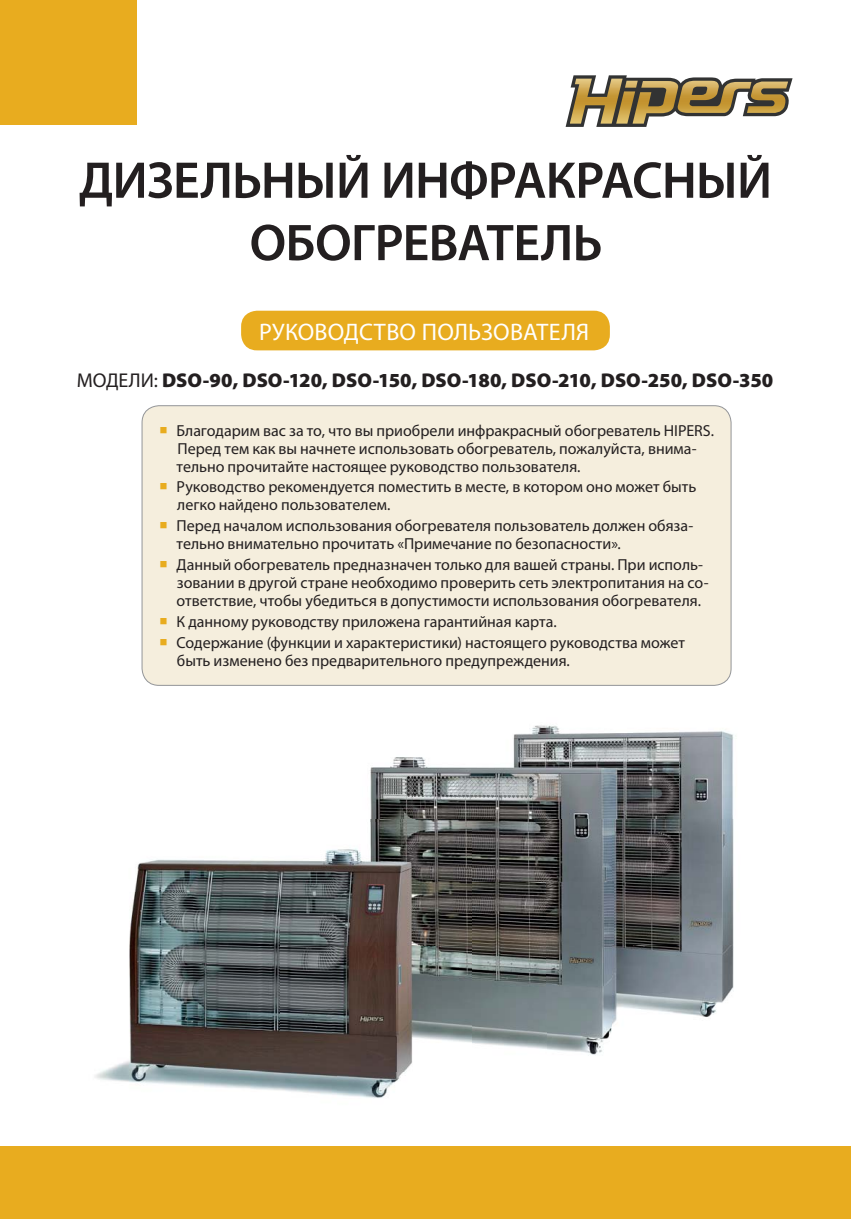
<style>
.page{position:relative;width:851px;height:1219px;background:#fff}
.page>*{position:absolute;margin:0;border:0;box-sizing:border-box;transform-origin:0 0}
.t1{font:600 52px/62.4px "Myriad Pro";letter-spacing:-.015em;color:#231f20;text-align:center}
.t2{font:24px "Myriad Pro";letter-spacing:.01em;color:#fff}
.t3{font:900 20px "Myriad Pro";color:#231f20}
.t4{font:16px/18px "Myriad Pro";color:#231f20}
.s1{font-weight:400}
.s2{color:#e8ac1f}
</style>
<div class="page">
<div style="left:0;top:1147px;width:850px;height:72px;background:#e8ac1f"></div>
<div style="left:0;top:0;width:136px;height:125px;background:#e8ac1f"></div>
<div style="left:241px;top:311px;width:368px;height:39px;background:#e8ac1f;border-radius:16px"></div>
<div style="left:142px;top:406px;width:589px;height:279px;background:#f5eedd;border-radius:17px"></div>
<svg style="left:565px;top:75px;width:227px;height:52px"></svg>
<img style="left:370px;top:725px;width:364px;height:95px">
<img style="left:370px;top:820px;width:242px;height:63px">
<img style="left:612px;top:820px;width:122px;height:204px">
<img style="left:471px;top:883px;width:142px;height:172px">
<img style="left:129px;top:859px;width:151px;height:175px">
<img style="left:95px;top:1034px;width:243px;height:61px">
<img style="left:338px;top:1071px;width:67px;height:27px">
<img style="left:280px;top:822px;width:191px;height:249px">
<h1 class="t1" style="left:79px;top:154px;width:694px">ДИЗЕЛЬНЫЙ ИНФРАКРАСНЫЙ<br>ОБОГРЕВАТЕЛЬ</h1>
<h2 class="t2" style="left:259px;top:322px;width:331px">РУКОВОДСТВО ПОЛЬЗОВАТЕЛЯ</h2>
<p class="t3" style="left:77px;top:372px;width:698px"><span class="s1">МОДЕЛИ:</span> DSO-90, DSO-120, DSO-150, DSO-180, DSO-210, DSO-250, DSO-350</p>
<p class="t4" style="left:176px;top:423px;width:539px;text-indent:-17px"><span class="s2">○</span> Благодарим вас за то, что вы приобрели инфракрасный обогреватель HIPERS.<br>Перед тем как вы начнете использовать обогреватель, пожалуйста, внима&shy;тельно прочитайте настоящее руководство пользователя.</p>
<p class="t4" style="left:177px;top:480px;width:520px;text-indent:-18px"><span class="s2">○</span> Руководство рекомендуется поместить в месте, в котором оно может быть легко найдено пользователем.</p>
<p class="t4" style="left:176px;top:518px;width:518px;text-indent:-17px"><span class="s2">○</span> Перед началом использования обогревателя пользователь должен обяза&shy;тельно внимательно прочитать «Примечание по безопасности».</p>
<p class="t4" style="left:176px;top:557px;width:533px;text-indent:-17px"><span class="s2">○</span> Данный обогреватель предназначен только для вашей страны. При исполь&shy;зовании в другой стране необходимо проверить сеть электропитания на со&shy;ответствие, чтобы убедиться в допустимости использования обогревателя.</p>
<p class="t4" style="left:159px;top:614px;width:399px"><span class="s2">○</span> К данному руководству приложена гарантийная карта.</p>
<p class="t4" style="left:177px;top:635px;width:509px;text-indent:-18px"><span class="s2">○</span> Содержание (функции и характеристики) настоящего руководства может быть изменено без предварительного предупреждения.</p>
</div>
